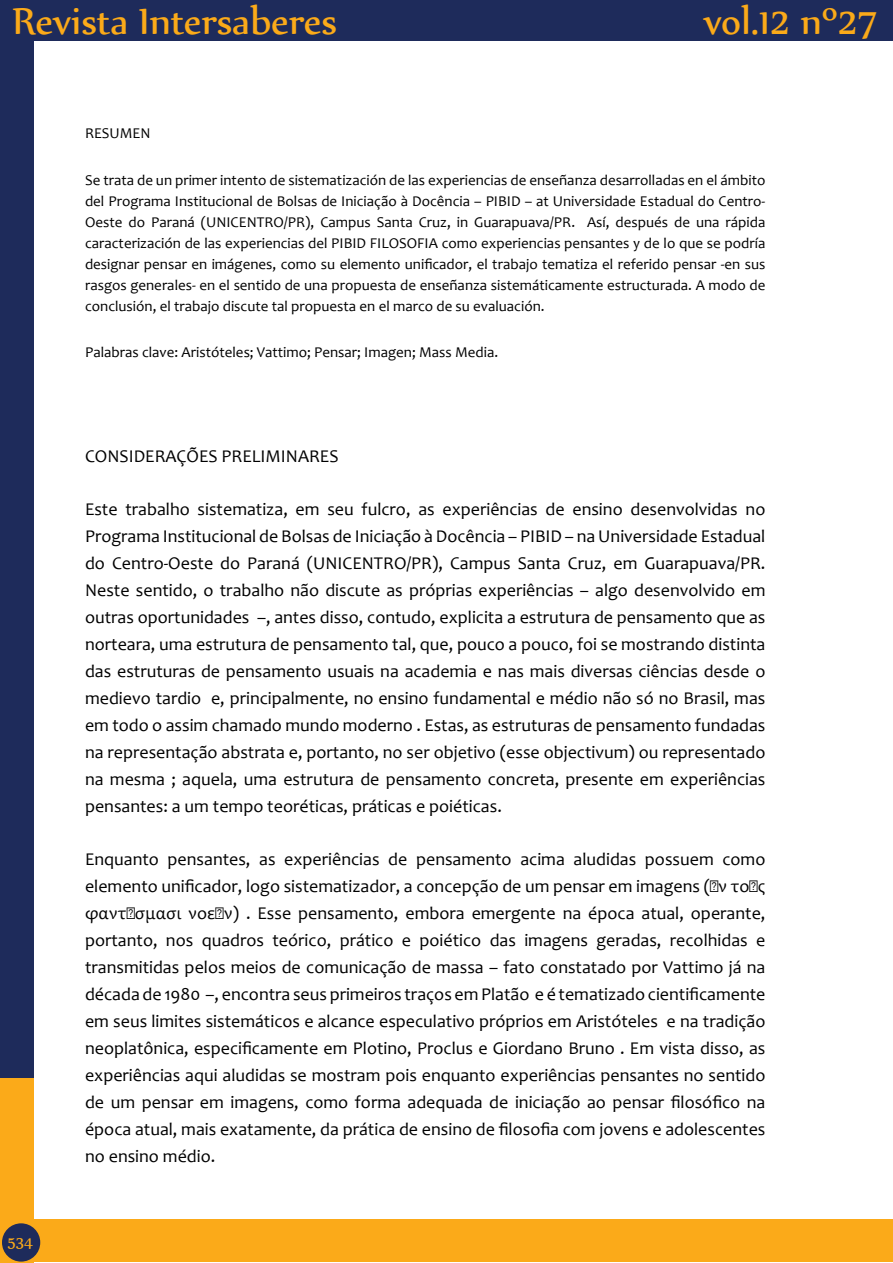
<style>
.page{position:relative;width:893px;height:1263px;background:#fff}
.page>*{position:absolute;margin:0;border:0;box-sizing:border-box;transform-origin:0 0}
.t1{font:45px "Nyala";color:#fbaa19}
.t2{font:18px/27px "Candara";color:#000;text-align:justify}
.t3{font:18px "Nyala";color:#fbaa19}
.t4{font:15px/21px "Candara";color:#000;text-align:justify}
</style>
<div class="page">
<div style="left:0;top:0;width:33px;height:1081px;background:#1e2b5b"></div>
<div style="left:0;top:0;width:893px;height:41px;background:#1e2b5b"></div>
<div style="left:0;top:1078px;width:33px;height:185px;background:#fbaa19"></div>
<div style="left:21px;top:1219px;width:872px;height:43px;background:#fbaa19"></div>
<div style="left:2px;top:1223px;width:38px;height:38px;background:#1e2b5b;border-radius:50%"></div>
<h1 class="t1" style="left:13px;top:-6px;width:326px">Revista Intersaberes</h1>
<h1 class="t1" style="left:704px;top:-6px;width:176px">vol.12 nº27</h1>
<p class="t4" style="left:85px;top:123px;width:67px">RESUMEN</p>
<p class="t4" style="left:85px;top:169px;width:682px">Se trata de un primer intento de sistematización de las experiencias de enseñanza desarrolladas en el ámbito del Programa Institucional de Bolsas de Iniciação à Docência – PIBID – at Universidade Estadual do Centro-Oeste do Paraná (UNICENTRO/PR), Campus Santa Cruz, in Guarapuava/PR. Así, después de una rápida caracterización de las experiencias del PIBID FILOSOFIA como experiencias pensantes y de lo que se podría designar pensar en imágenes, como su elemento unificador, el trabajo tematiza el referido pensar -en sus rasgos generales- en el sentido de una propuesta de enseñanza sistemáticamente estructurada. A modo de conclusión, el trabajo discute tal propuesta en el marco de su evaluación.</p>
<p class="t4" style="left:85px;top:342px;width:415px">Palabras clave: Aristóteles; Vattimo; Pensar; Imagen; Mass Media.</p>
<p class="t3" style="left:8px;top:1231px;width:27px">534</p>
<p class="t2" style="left:85px;top:443px;width:255px">CONSIDERAÇÕES PRELIMINARES</p>
<p class="t2" style="left:85px;top:495px;width:682px">Este trabalho sistematiza, em seu fulcro, as experiências de ensino desenvolvidas no Programa Institucional de Bolsas de Iniciação à Docência – PIBID – na Universidade Estadual do Centro-Oeste do Paraná (UNICENTRO/PR), Campus Santa Cruz, em Guarapuava/PR.<br>Neste sentido, o trabalho não discute as próprias experiências – algo desenvolvido em outras oportunidades –, antes disso, contudo, explicita a estrutura de pensamento que as norteara, uma estrutura de pensamento tal, que, pouco a pouco, foi se mostrando distinta das estruturas de pensamento usuais na academia e nas mais diversas ciências desde o medievo tardio e, principalmente, no ensino fundamental e médio não só no Brasil, mas em todo o assim chamado mundo moderno . Estas, as estruturas de pensamento fundadas na representação abstrata e, portanto, no ser objetivo (esse objectivum) ou representado na mesma ; aquela, uma estrutura de pensamento concreta, presente em experiências pensantes: a um tempo teoréticas, práticas e poiéticas.</p>
<p class="t2" style="left:85px;top:845px;width:682px">Enquanto pensantes, as experiências de pensamento acima aludidas possuem como elemento unificador, logo sistematizador, a concepção de um pensar em imagens (ἐν τοῖς φαντάσμασι νοεῖν) . Esse pensamento, embora emergente na época atual, operante, portanto, nos quadros teórico, prático e poiético das imagens geradas, recolhidas e transmitidas pelos meios de comunicação de massa – fato constatado por Vattimo já na década de 1980 –, encontra seus primeiros traços em Platão e é tematizado cientificamente em seus limites sistemáticos e alcance especulativo próprios em Aristóteles e na tradição neoplatônica, especificamente em Plotino, Proclus e Giordano Bruno . Em vista disso, as experiências aqui aludidas se mostram pois enquanto experiências pensantes no sentido de um pensar em imagens, como forma adequada de iniciação ao pensar filosófico na época atual, mais exatamente, da prática de ensino de filosofia com jovens e adolescentes no ensino médio.</p>
</div>
